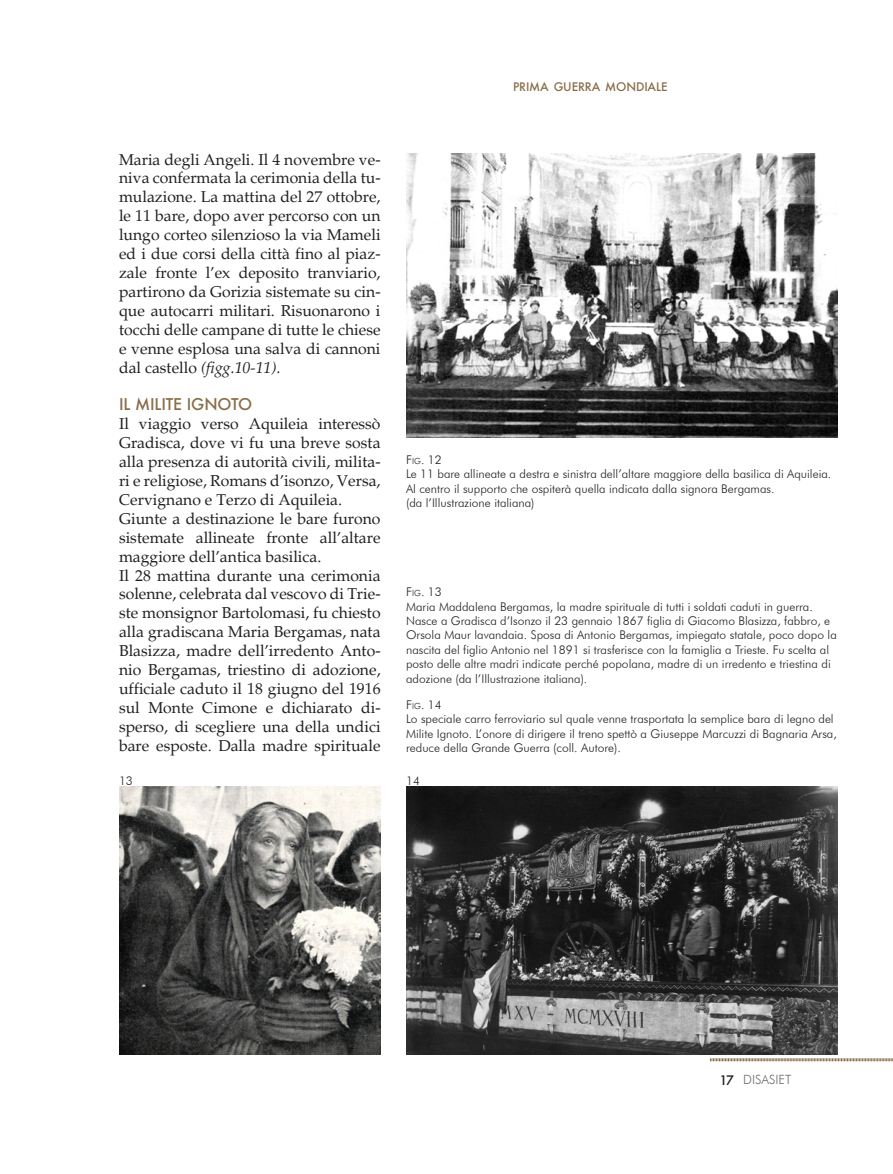
<style>
.page{position:relative;width:893px;height:1174px;background:#fff}
.page>*{position:absolute;margin:0;border:0;box-sizing:border-box;transform-origin:0 0}
.Normale{font:15.75px/18.9px "Palatino";color:#231f20;text-align:justify}
.Normale-2{font:500 15.75px "Futura";letter-spacing:-.01em;color:#8a6d49}
.t1{font:300 12.75px "Futura BT";color:#6c6d70}
.t2{font:300 12px/14.4px "Futura BT";color:#231f20}
.t3{font:300 12px "Futura BT";color:#231f20}
.t4{font:500 11.55px "Futura";letter-spacing:-.01em;color:#8a6d49}
.s1{font-style:italic}
.s2{font-size:8.4px}
.s3{font-family:"Futura";font-weight:500;color:#231f20}
</style>
<div class="page">
<svg style="left:710px;top:1058px;width:183px;height:3px"></svg>
<img style="left:119px;top:787px;width:262px;height:267px">
<img style="left:406px;top:787px;width:432px;height:267px">
<img style="left:406px;top:153px;width:432px;height:284px">
<p class="Normale" style="left:119px;top:150px;width:263px">Maria degli Angeli. Il 4 novembre ve&shy;niva confermata la cerimonia della tu&shy;mulazione. La mattina del 27 ottobre, le 11 bare, dopo aver percorso con un lungo corteo silenzioso la via Mameli ed i due corsi della città fino al piaz&shy;zale fronte l’ex deposito tranviario, partirono da Gorizia sistemate su cin&shy;que autocarri militari. Risuonarono i tocchi delle campane di tutte le chiese e venne esplosa una salva di cannoni dal castello <span class="s1">(figg.10-11).</span></p>
<p class="Normale-2" style="left:119px;top:394px;width:135px">IL MILITE IGNOTO</p>
<p class="Normale" style="left:119px;top:415px;width:263px">Il viaggio verso Aquileia interessò Gradisca, dove vi fu una breve sosta alla presenza di autorità civili, milita&shy;ri e religiose, Romans d’isonzo, Versa, Cervignano e Terzo di Aquileia.</p>
<p class="Normale" style="left:119px;top:509px;width:263px">Giunte a destinazione le bare furono sistemate allineate fronte all’altare maggiore dell’antica basilica.</p>
<p class="Normale" style="left:119px;top:566px;width:263px">Il 28 mattina durante una cerimonia solenne, celebrata dal vescovo di Trie&shy;ste monsignor Bartolomasi, fu chiesto alla gradiscana Maria Bergamas, nata Blasizza, madre dell’irredento Anto&shy;nio Bergamas, triestino di adozione, ufficiale caduto il 18 giugno del 1916 sul Monte Cimone e dichiarato di&shy;sperso, di scegliere una della undici bare esposte. Dalla madre spirituale</p>
<p class="t4" style="left:513px;top:78px;width:156px">PRIMA GUERRA MONDIALE</p>
<p class="t3" style="left:406px;top:452px;width:37px">F<span class="s2">ig</span>. 12</p>
<p class="t2" style="left:406px;top:467px;width:427px">Le 11 bare allineate a destra e sinistra dell’altare maggiore della basilica di Aquileia.<br>Al centro il supporto che ospiterà quella indicata dalla signora Bergamas.</p>
<p class="t2" style="left:406px;top:495px;width:130px">(da l’Illustrazione italiana)</p>
<p class="t3" style="left:406px;top:584px;width:37px">F<span class="s2">ig</span>. 13</p>
<p class="t2" style="left:406px;top:599px;width:432px">Maria Maddalena Bergamas, la madre spirituale di tutti i soldati caduti in guerra.<br>Nasce a Gradisca d’Isonzo il 23 gennaio 1867 figlia di Giacomo Blasizza, fabbro, e Orsola Maur lavandaia. Sposa di Antonio Bergamas, impiegato statale, poco dopo la nascita del figlio Antonio nel 1891 si trasferisce con la famiglia a Trieste. Fu scelta al posto delle altre madri indicate perché popolana, madre di un irredento e triestina di adozione (da l’Illustrazione italiana).</p>
<p class="t3" style="left:406px;top:697px;width:37px">F<span class="s2">ig</span>. 14</p>
<p class="t2" style="left:406px;top:711px;width:432px">Lo speciale carro ferroviario sul quale venne trasportata la semplice bara di legno del<br>Milite Ignoto. L’onore di dirigere il treno spettò a Giuseppe Marcuzzi di Bagnaria Arsa, reduce della Grande Guerra (coll. Autore).</p>
<p class="t3" style="left:119px;top:773px;width:15px">13</p>
<p class="t3" style="left:406px;top:773px;width:15px">14</p>
<p class="t1" style="left:719px;top:1072px;width:74px"><span class="s3">17</span> DISASIET</p>
</div>
